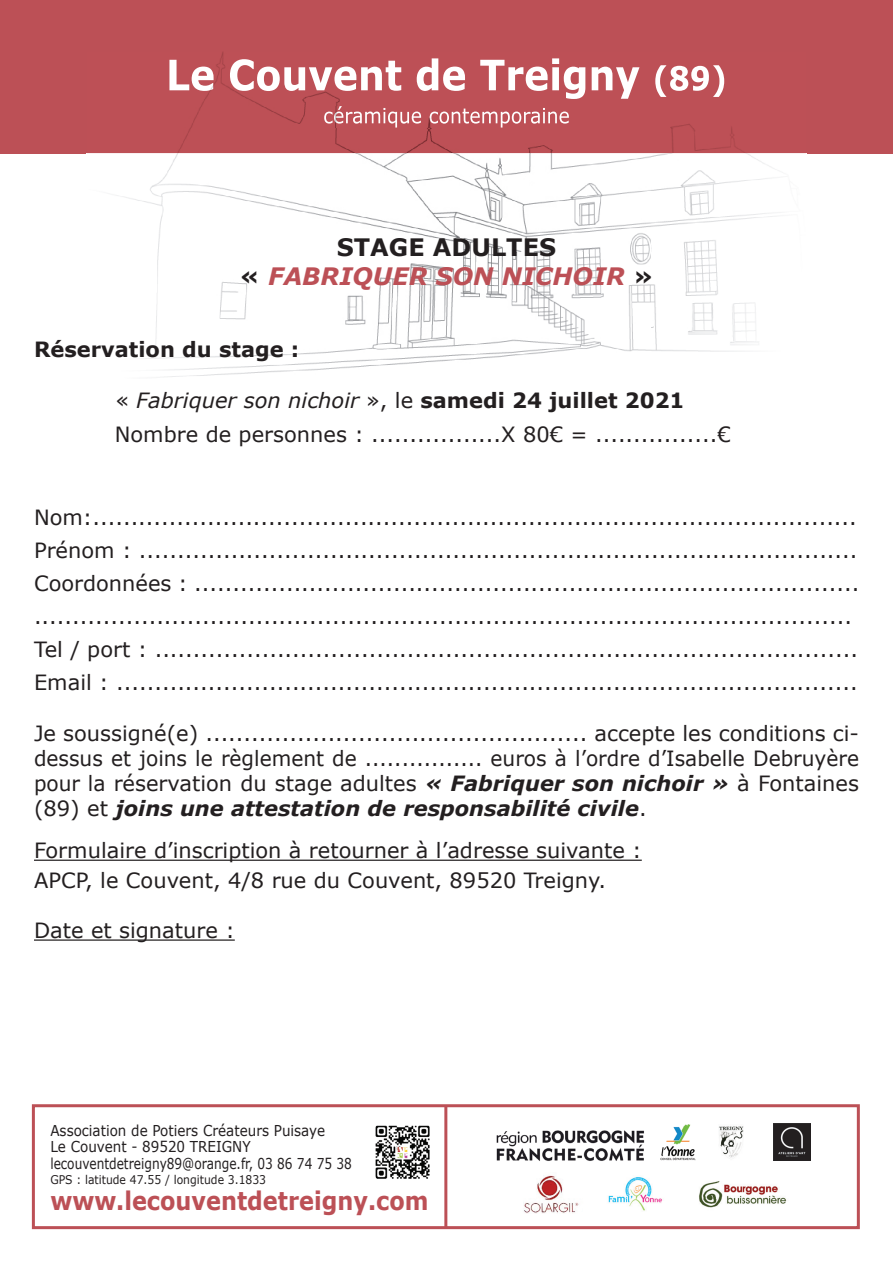
<style>
.page{position:relative;width:893px;height:1263px;background:#fff}
.page>*{position:absolute;margin:0;border:0;box-sizing:border-box;transform-origin:0 0}
.t1{font:700 25.5px "Verdana";color:#bc5056;scale:.88 1}
.t2{font:italic 700 24px/28.8px "Verdana";color:#bc5056;text-align:center}
.t3{font:21px/33px "Verdana";color:#231f20}
.t4{font:700 21px "Verdana";color:#231f20}
.t5{font:15px/16.5px "Verdana";color:#231f20;scale:.9 1}
.t6{font:12px "Verdana";color:#231f20;scale:.9 1}
.s1{font-style:normal;color:#231f20}
.s2{font-style:italic}
.s3{font-weight:700}
.s4{font-weight:700;font-style:italic}
</style>
<div class="page">
<div style="left:0;top:0;width:893px;height:153px;background:#bc5056"></div>
<img style="left:87px;top:52px;width:719px;height:325px">
<img style="left:169px;top:58px;width:470px;height:41px">
<img style="left:655px;top:65px;width:69px;height:32px">
<img style="left:324px;top:106px;width:245px;height:22px">
<img style="left:375px;top:1125px;width:55px;height:54px">
<hr style="left:444px;top:1107px;width:3px;height:121px;background:#bc5056">
<img style="left:496px;top:1130px;width:149px;height:31px">
<img style="left:660px;top:1124px;width:36px;height:37px">
<img style="left:719px;top:1126px;width:24px;height:32px">
<img style="left:524px;top:1175px;width:55px;height:38px">
<img style="left:608px;top:1195px;width:7px;height:8px">
<img style="left:636px;top:1177px;width:26px;height:34px">
<img style="left:699px;top:1187px;width:3px;height:17px">
<img style="left:742px;top:1186px;width:45px;height:18px">
<img style="left:774px;top:1123px;width:37px;height:37px">
<div style="left:32px;top:1104px;width:828px;height:125px;border:3px solid #bc5056"></div>
<hr style="left:34px;top:860px;width:608px;height:1px;background:#231f20">
<hr style="left:34px;top:939px;width:201px;height:2px;background:#231f20">
<p class="t2" style="left:239px;top:233px;width:416px"><span class="s1">STAGE ADULTES<br>«</span> FABRIQUER SON NICHOIR <span class="s1">»</span></p>
<p class="t4" style="left:34px;top:335px;width:267px">Réservation du stage :</p>
<p class="t3" style="left:115px;top:383px;width:617px;line-height:34px">« <span class="s2">Fabriquer son nichoir</span> », le <span class="s3">samedi 24 juillet 2021<br></span>Nombre de personnes : .................X 80€ = ................€</p>
<p class="t3" style="left:34px;top:501px;width:827px">Nom:....................................................................................................<br>Prénom : ..............................................................................................<br>Coordonnées : ....................................................................................... ...........................................................................................................<br>Tel / port : ............................................................................................<br>Email : .................................................................................................</p>
<p class="t3" style="left:34px;top:720px;width:827px;line-height:25.2px;text-align:justify">Je soussigné(e) .................................................. accepte les conditions ci&shy;dessus et joins le règlement de ................ euros à l’ordre d’Isabelle Debruyère pour la réservation du stage adultes <span class="s4">« Fabriquer son nichoir »</span> à Fontaines (89) et <span class="s4">joins une attestation de responsabilité civile</span>.</p>
<p class="t3" style="left:34px;top:836px;width:609px;line-height:29.4px">Formulaire d’inscription à retourner à l’adresse suivante :<br>APCP, le Couvent, 4/8 rue du Couvent, 89520 Treigny.</p>
<p class="t3" style="left:34px;top:914px;width:202px">Date et signature :</p>
<p class="t5" style="left:50px;top:1122px;width:336px">Association de Potiers Créateurs Puisaye<br>Le Couvent - 89520 TREIGNY lecouventdetreigny89@orange.fr, 03 86 74 75 38</p>
<p class="t6" style="left:50px;top:1171px;width:241px">GPS : latitude 47.55 / longitude 3.1833</p>
<p class="t1" style="left:50px;top:1183px;width:431px">www.lecouventdetreigny.com</p>
</div>
